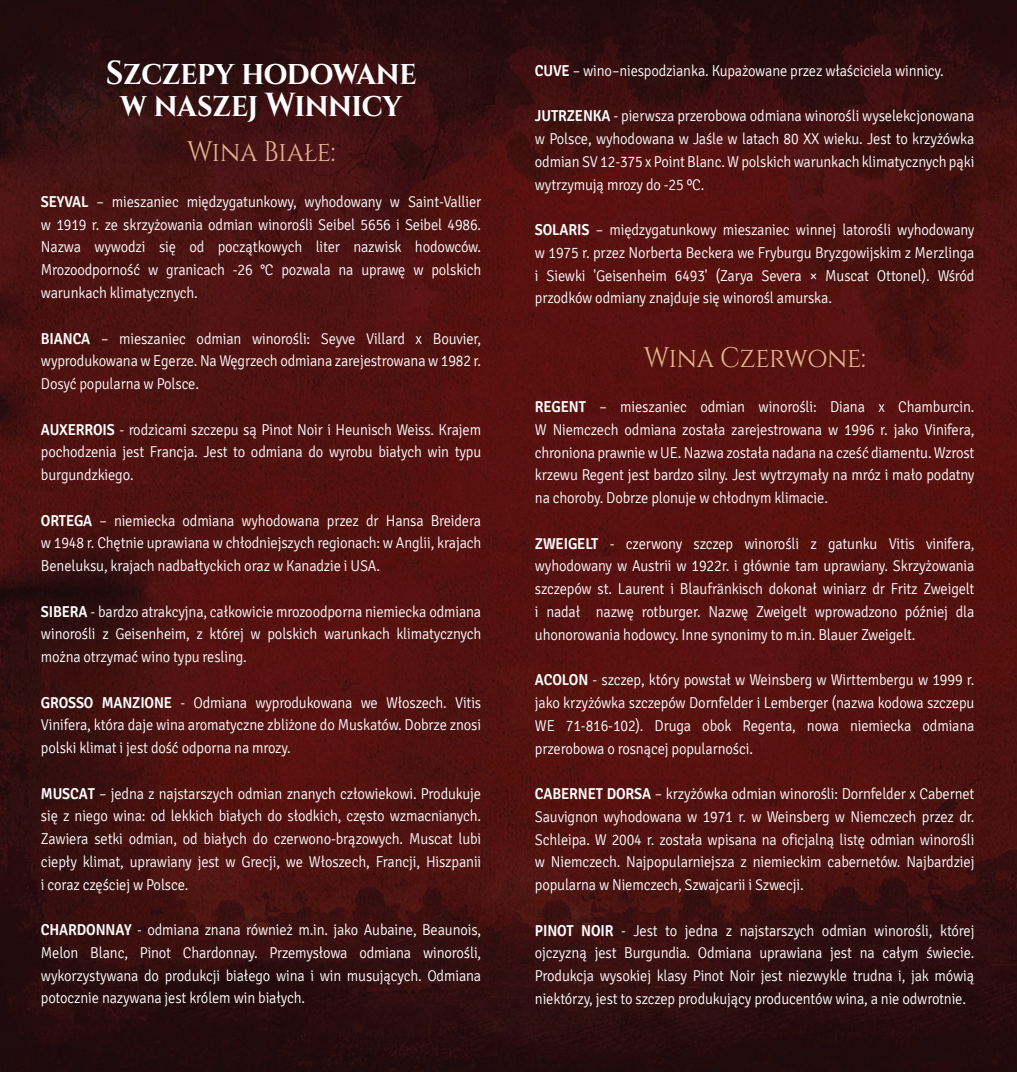
<style>
.page{position:relative;width:1017px;height:1072px;background:#fff}
.page>*{position:absolute;margin:0;border:0;box-sizing:border-box;transform-origin:0 0}
.t1{font:700 33.25px/31.5px "Cinzel";letter-spacing:-.01em;color:#fff;text-align:center;scale:.92 1}
.t2{font:28.35px "Cinzel";letter-spacing:-.01em;color:#e5b592;scale:.92 1}
.t3{font:300 15.75px/22.8px "Signika";letter-spacing:-.01em;color:#fff;text-align:justify;scale:.92 1}
.s1{font-weight:600}
</style>
<div class="page">
<img style="left:0;top:0;width:1017px;height:1072px">
<h1 class="t1" style="left:106px;top:59px;width:339px">Szczepy hodowane w naszej Winnicy</h1>
<h2 class="t2" style="left:187px;top:135px;width:163px">Wina Białe:</h2>
<p class="t3" style="left:41px;top:190px;width:480px"><span class="s1">SEYVAL</span> – mieszaniec międzygatunkowy, wyhodowany w Saint-Vallier w 1919 r. ze skrzyżowania odmian winorośli Seibel 5656 i Seibel 4986.<br>Nazwa wywodzi się od początkowych liter nazwisk hodowców.<br>Mrozoodporność w granicach -26 °C pozwala na uprawę w polskich warunkach klimatycznych.</p>
<p class="t3" style="left:41px;top:327px;width:480px"><span class="s1">BIANCA</span> – mieszaniec odmian winorośli: Seyve Villard x Bouvier, wyprodukowana w Egerze. Na Węgrzech odmiana zarejestrowana w 1982 r.<br>Dosyć popularna w Polsce.</p>
<p class="t3" style="left:41px;top:418px;width:480px"><span class="s1">AUXERROIS</span> - rodzicami szczepu są Pinot Noir i Heunisch Weiss. Krajem pochodzenia jest Francja. Jest to odmiana do wyrobu białych win typu burgundzkiego.</p>
<p class="t3" style="left:41px;top:509px;width:480px"><span class="s1">ORTEGA</span> – niemiecka odmiana wyhodowana przez dr Hansa Breidera w 1948 r. Chętnie uprawiana w chłodniejszych regionach: w Anglii, krajach Beneluksu, krajach nadbałtyckich oraz w Kanadzie i USA.</p>
<p class="t3" style="left:41px;top:600px;width:480px"><span class="s1">SIBERA</span> - bardzo atrakcyjna, całkowicie mrozoodporna niemiecka odmiana winorośli z Geisenheim, z której w polskich warunkach klimatycznych można otrzymać wino typu resling.</p>
<p class="t3" style="left:41px;top:691px;width:480px"><span class="s1">GROSSO MANZIONE</span> - Odmiana wyprodukowana we Włoszech. Vitis Vinifera, która daje wina aromatyczne zbliżone do Muskatów. Dobrze znosi polski klimat i jest dość odporna na mrozy.</p>
<p class="t3" style="left:41px;top:782px;width:480px"><span class="s1">MUSCAT</span> – jedna z najstarszych odmian znanych człowiekowi. Produkuje się z niego wina: od lekkich białych do słodkich, często wzmacnianych.<br>Zawiera setki odmian, od białych do czerwono-brązowych. Muscat lubi ciepły klimat, uprawiany jest w Grecji, we Włoszech, Francji, Hiszpanii i coraz częściej w Polsce.</p>
<p class="t3" style="left:41px;top:918px;width:480px"><span class="s1">CHARDONNAY</span> - odmiana znana również m.in. jako Aubaine, Beaunois, Melon Blanc, Pinot Chardonnay. Przemysłowa odmiana winorośli, wykorzystywana do produkcji białego wina i win musujących. Odmiana potocznie nazywana jest królem win białych.</p>
<p class="t3" style="left:535px;top:60px;width:446px"><span class="s1">CUVE</span> – wino–niespodzianka. Kupażowane przez właściciela winnicy.</p>
<p class="t3" style="left:535px;top:105px;width:479px"><span class="s1">JUTRZENKA</span> - pierwsza przerobowa odmiana winorośli wyselekcjonowana w Polsce, wyhodowana w Jaśle w latach 80 XX wieku. Jest to krzyżówka odmian SV 12-375 x Point Blanc. W polskich warunkach klimatycznych pąki wytrzymują mrozy do -25 ºC.</p>
<p class="t3" style="left:535px;top:219px;width:479px"><span class="s1">SOLARIS</span> – międzygatunkowy mieszaniec winnej latorośli wyhodowany w 1975 r. przez Norberta Beckera we Fryburgu Bryzgowijskim z Merzlinga i Siewki 'Geisenheim 6493' (Zarya Severa × Muscat Ottonel). Wśród przodków odmiany znajduje się winorośl amurska.</p>
<h2 class="t2" style="left:644px;top:341px;width:242px">Wina Czerwone:</h2>
<p class="t3" style="left:535px;top:396px;width:479px"><span class="s1">REGENT</span> – mieszaniec odmian winorośli: Diana x Chamburcin.<br>W Niemczech odmiana została zarejestrowana w 1996 r. jako Vinifera, chroniona prawnie w UE. Nazwa została nadana na cześć diamentu. Wzrost krzewu Regent jest bardzo silny. Jest wytrzymały na mróz i mało podatny na choroby. Dobrze plonuje w chłodnym klimacie.</p>
<p class="t3" style="left:535px;top:532px;width:479px"><span class="s1">ZWEIGELT</span> - czerwony szczep winorośli z gatunku Vitis vinifera, wyhodowany w Austrii w 1922r. i głównie tam uprawiany. Skrzyżowania szczepów st. Laurent i Blaufränkisch dokonał winiarz dr Fritz Zweigelt i nadał nazwę rotburger. Nazwę Zweigelt wprowadzono później dla uhonorowania hodowcy. Inne synonimy to m.in. Blauer Zweigelt.</p>
<p class="t3" style="left:535px;top:669px;width:479px"><span class="s1">ACOLON</span> - szczep, który powstał w Weinsberg w Wirttembergu w 1999 r. jako krzyżówka szczepów Dornfelder i Lemberger (nazwa kodowa szczepu WE 71-816-102). Druga obok Regenta, nowa niemiecka odmiana przerobowa o rosnącej popularności.</p>
<p class="t3" style="left:535px;top:782px;width:479px"><span class="s1">CABERNET DORSA</span> – krzyżówka odmian winorośli: Dornfelder x Cabernet Sauvignon wyhodowana w 1971 r. w Weinsberg w Niemczech przez dr.<br>Schleipa. W 2004 r. została wpisana na oficjalną listę odmian winorośli w Niemczech. Najpopularniejsza z niemieckim cabernetów. Najbardziej popularna w Niemczech, Szwajcarii i Szwecji.</p>
<p class="t3" style="left:535px;top:919px;width:479px"><span class="s1">PINOT NOIR</span> - Jest to jedna z najstarszych odmian winorośli, której ojczyzną jest Burgundia. Odmiana uprawiana jest na całym świecie.<br>Produkcja wysokiej klasy Pinot Noir jest niezwykle trudna i, jak mówią niektórzy, jest to szczep produkujący producentów wina, a nie odwrotnie.</p>
</div>
